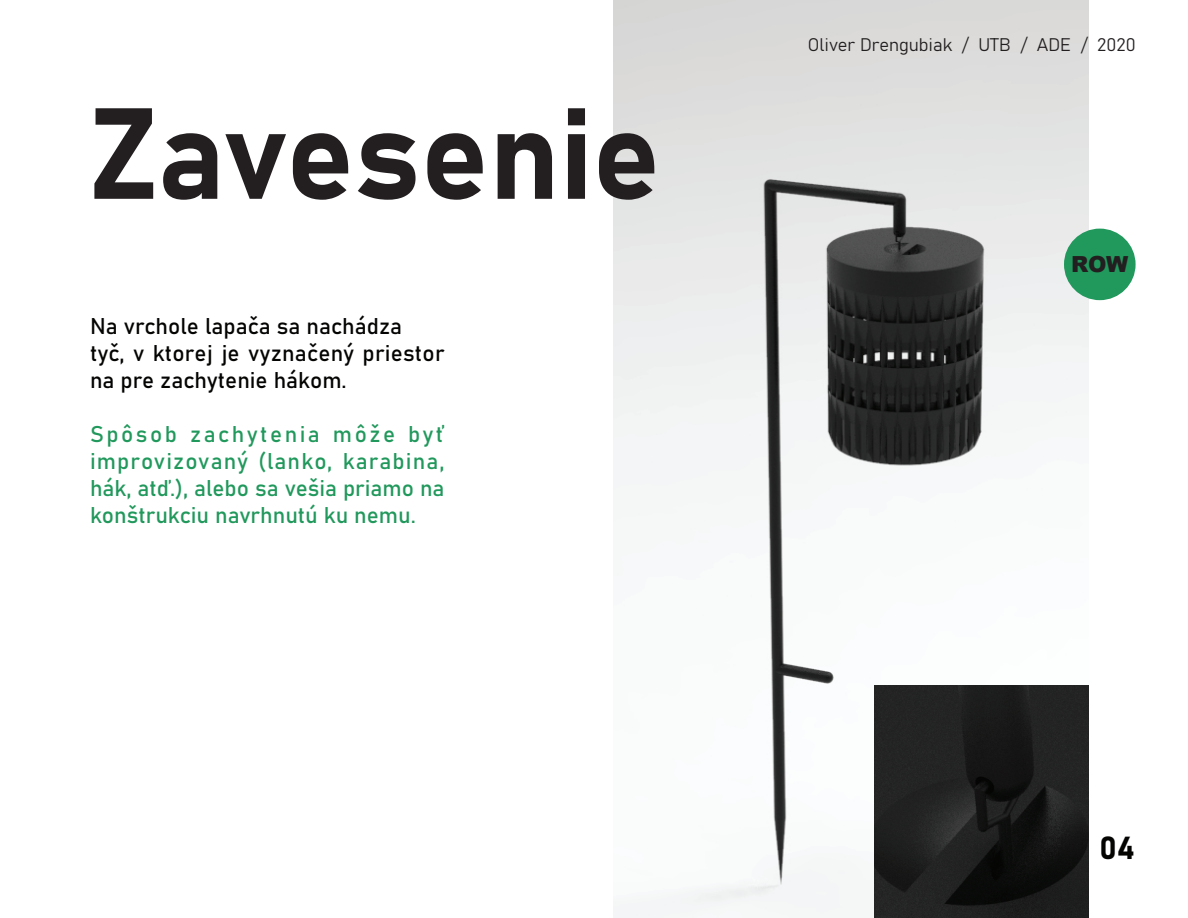
<style>
.page{position:relative;width:1188px;height:918px;background:#fff}
.page>*{position:absolute;margin:0;border:0;box-sizing:border-box;transform-origin:0 0}
.t1{font:127.5px "Bahnschrift";color:#231f20}
.t2{font:31.5px "Bahnschrift";color:#040503}
.t3{font:22.5px/27px "Bahnschrift";color:#21985c;text-align:justify}
.t4{font:22.5px/27px "Bahnschrift";color:#040503}
.t5{font:900 22.2px "Arial";color:#231f20}
.t6{font:18px "Bahnschrift";color:#231f20}
</style>
<div class="page">
<img style="left:614px;top:0;width:474px;height:918px">
<div style="left:1064px;top:229px;width:72px;height:71px;background:#21985c;border-radius:50%"></div>
<img style="left:875px;top:686px;width:213px;height:232px">
<h1 class="t1" style="left:88px;top:57px;width:574px">Zavesenie</h1>
<p class="t4" style="left:90px;top:311px;width:356px">Na vrchole lapača sa nachádza<br>tyč, v ktorej je vyznačený priestor na pre zachytenie hákom.</p>
<p class="t3" style="left:90px;top:419px;width:356px">Spôsob zachytenia môže byť improvizovaný (lanko, karabina, hák, atď.), alebo sa vešia priamo na konštrukciu navrhnutú ku nemu.</p>
<p class="t6" style="left:808px;top:31px;width:329px">Oliver Drengubiak / UTB / ADE / 2020</p>
<p class="t5" style="left:1071px;top:248px;width:59px">ROW</p>
<h2 class="t2" style="left:1099px;top:824px;width:37px">04</h2>
</div>
